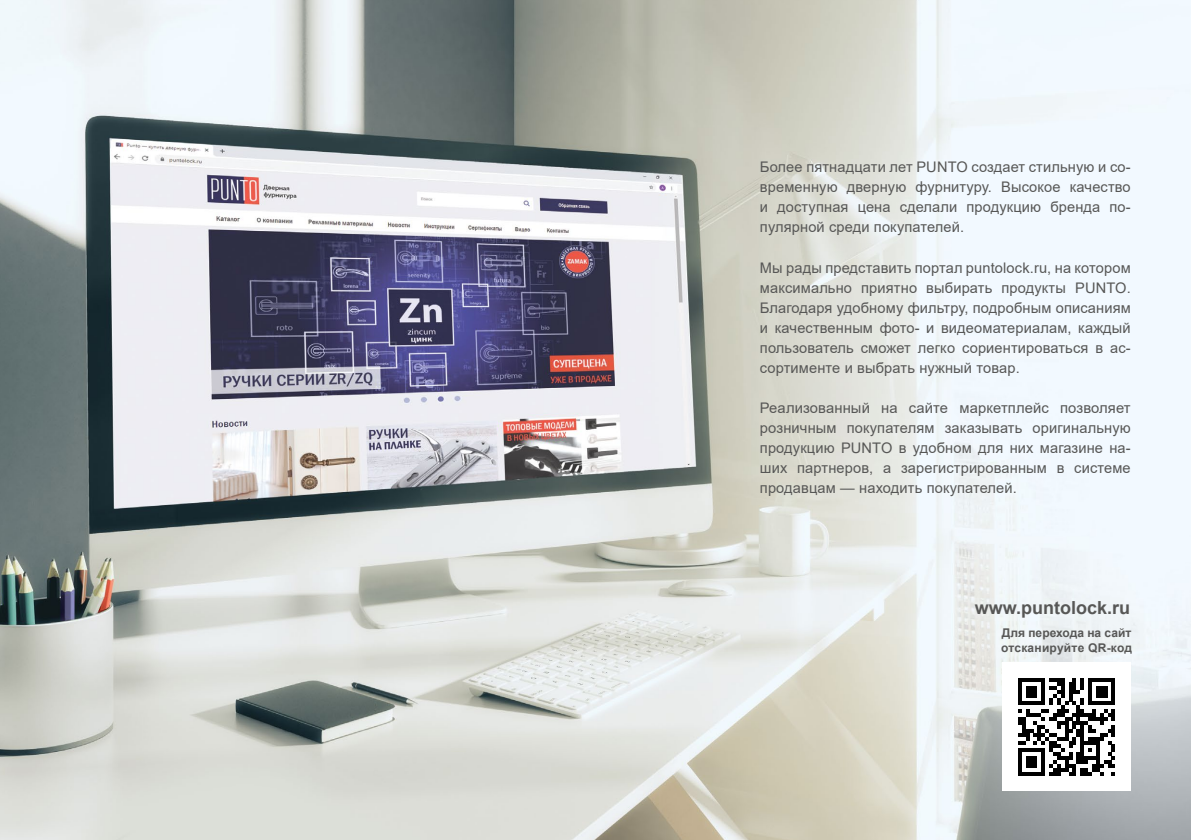
<style>
.page{position:relative;width:1191px;height:840px;background:#fff}
.page>*{position:absolute;margin:0;border:0;box-sizing:border-box;transform-origin:0 0}
.t1{font:700 18px "Arial";color:#575756}
.t2{font:14.6px/20px "Arial";letter-spacing:.01em;color:#575756;text-align:justify}
.t3{font:700 12px/14.4px "Arial";letter-spacing:.005em;color:#575756}
</style>
<div class="page">
<img style="left:0;top:0;width:1191px;height:839px">
<div style="left:1002px;top:662px;width:129px;height:128px;background:#fff"></div>
<svg style="left:1018px;top:678px;width:97px;height:97px"></svg>
<p class="t2" style="left:760px;top:157px;width:372px">Более пятнадцати лет PUNTO создает стильную и со&shy;временную дверную фурнитуру. Высокое качество и доступная цена сделали продукцию бренда по&shy;пулярной среди покупателей.</p>
<p class="t2" style="left:760px;top:257px;width:372px">Мы рады представить портал puntolock.ru, на котором максимально приятно выбирать продукты PUNTO.<br>Благодаря удобному фильтру, подробным описаниям и качественным фото- и видеоматериалам, каждый пользователь сможет легко сориентироваться в ас&shy;сортименте и выбрать нужный товар.</p>
<p class="t2" style="left:760px;top:397px;width:372px">Реализованный на сайте маркетплейс позволяет розничным покупателям заказывать оригинальную продукцию PUNTO в удобном для них магазине на&shy;ших партнеров, а зарегистрированным в системе продавцам — находить покупателей.</p>
<p class="t1" style="left:975px;top:594px;width:157px">www.puntolock.ru</p>
<p class="t3" style="left:1001px;top:625px;width:132px">Для перехода на сайт отсканируйте QR-код</p>
</div>
